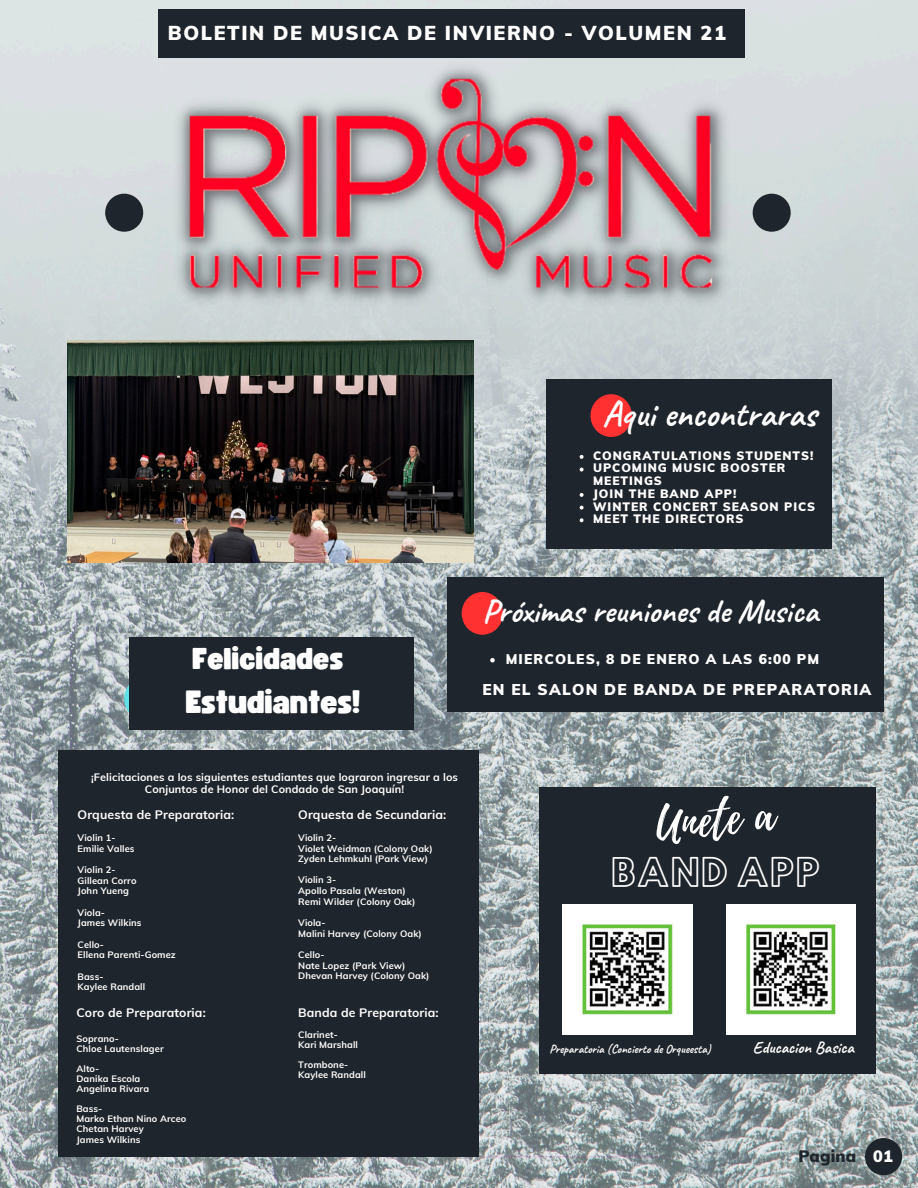
<style>
.page{position:relative;width:918px;height:1188px;background:#fff}
.page>*{position:absolute;margin:0;border:0;box-sizing:border-box;transform-origin:0 0}
.t1{font:46.95px "Playlist Script";color:#fff}
.t2{font:700 35.85px "Caveat";color:#fff}
.t3{font:34.2px "Hussar Ekologiczne 1";letter-spacing:.06em;color:#fff}
.t4{font:700 32.85px "Caveat";color:#fff}
.t5{font:31.65px "Funtastic";color:#fff}
.t6{font:30px "Funtastic";color:#fff}
.t7{font:900 19.65px "Muli";letter-spacing:.08em;color:#fff}
.t8{font:700 16.65px "Caveat";color:#fff}
.t9{font:900 16.2px "Muli";letter-spacing:.01em;color:#1f252c}
.t10{font:900 16.2px "Muli";color:#fff}
.t11{font:900 15.3px "Muli";letter-spacing:.08em;color:#fff}
.t12{font:900 13.8px "Muli";letter-spacing:.08em;color:#fff}
.t13{font:700 12.3px "Muli";letter-spacing:.01em;color:#fff}
.t14{font:700 12.15px "Caveat";color:#fff}
.t15{font:900 12px/12.8px "Muli";letter-spacing:.08em;color:#fff}
.t16{font:11.55px "Open Sans";color:#fff}
.t17{font:700 10.8px/12.1px "Muli";letter-spacing:.01em;color:#fff;text-align:center}
.t18{font:10.65px "Open Sans";color:#fff}
.t19{font:700 9.3px "Muli";letter-spacing:.01em;color:#fff}
</style>
<div class="page">
<img style="left:0;top:0;width:918px;height:1188px">
<hr style="left:92px;top:1156px;width:573px;height:1px;background:#ff1abf">
<div style="left:124px;top:676px;width:46px;height:46px;background:#5ce1e6;border-radius:50%"></div>
<div style="left:865px;top:1138px;width:37px;height:37px;background:#1f252c;border-radius:50%"></div>
<div style="left:105px;top:194px;width:38px;height:38px;background:#1f252c;border-radius:50%"></div>
<div style="left:753px;top:194px;width:38px;height:38px;background:#1f252c;border-radius:50%"></div>
<div style="left:540px;top:787px;width:336px;height:287px;background:#1f252c"></div>
<div style="left:129px;top:637px;width:284px;height:93px;background:#1f252c"></div>
<div style="left:58px;top:750px;width:421px;height:407px;background:#1f252c"></div>
<div style="left:158px;top:9px;width:587px;height:49px;background:#1f252c"></div>
<img style="left:170px;top:58px;width:563px;height:252px">
<div style="left:546px;top:379px;width:286px;height:170px;background:#1f252c"></div>
<div style="left:590px;top:394px;width:42px;height:43px;background:#ff3131;border-radius:50%"></div>
<img style="left:726px;top:905px;width:130px;height:129px">
<img style="left:563px;top:905px;width:129px;height:129px">
<div style="left:447px;top:577px;width:436px;height:135px;background:#1f252c"></div>
<div style="left:462px;top:592px;width:41px;height:43px;background:#ff3131;border-radius:50%"></div>
<img style="left:68px;top:341px;width:406px;height:222px">
<svg style="left:580px;top:455px;width:4px;height:4px"></svg>
<svg style="left:580px;top:468px;width:4px;height:3px"></svg>
<svg style="left:580px;top:493px;width:4px;height:4px"></svg>
<svg style="left:580px;top:506px;width:4px;height:4px"></svg>
<svg style="left:580px;top:518px;width:4px;height:4px"></svg>
<svg style="left:490px;top:658px;width:5px;height:4px"></svg>
<p class="t7" style="left:168px;top:20px;width:559px">BOLETIN DE MUSICA DE INVIERNO - VOLUMEN 21</p>
<h3 class="t2" style="left:603px;top:392px;width:215px">Aqui encontraras</h3>
<p class="t15" style="left:593px;top:449px;width:222px">CONGRATULATIONS STUDENTS!</p>
<h5 class="t15" style="left:593px;top:462px;width:194px">UPCOMING MUSIC BOOSTER<br>MEETINGS</h5>
<p class="t15" style="left:593px;top:487px;width:145px">JOIN THE BAND APP!</p>
<p class="t15" style="left:593px;top:500px;width:224px">WINTER CONCERT SEASON PICS</p>
<p class="t15" style="left:593px;top:512px;width:152px">MEET THE DIRECTORS</p>
<p class="t6" style="left:193px;top:645px;width:153px">Felicidades</p>
<p class="t5" style="left:186px;top:688px;width:176px">Estudiantes!</p>
<p class="t17" style="left:91px;top:771px;width:368px">¡Felicitaciones a los siguientes estudiantes que lograron ingresar a los<br>Conjuntos de Honor del Condado de San Joaquín!</p>
<p class="t13" style="left:78px;top:807px;width:158px">Orquesta de Preparatoria:</p>
<p class="t19" style="left:78px;top:832px;width:40px">Violin 1-</p>
<p class="t19" style="left:78px;top:843px;width:59px">Emilie Valles</p>
<p class="t19" style="left:78px;top:864px;width:40px">Violin 2-</p>
<p class="t19" style="left:78px;top:874px;width:60px">Gillean Corro</p>
<p class="t19" style="left:78px;top:885px;width:53px">John Yueng</p>
<p class="t19" style="left:78px;top:906px;width:29px">Viola-</p>
<p class="t19" style="left:78px;top:917px;width:66px">James Wilkins</p>
<p class="t19" style="left:78px;top:938px;width:28px">Cello-</p>
<p class="t19" style="left:78px;top:949px;width:100px">Ellena Parenti-Gomez</p>
<p class="t19" style="left:78px;top:970px;width:27px">Bass-</p>
<p class="t19" style="left:78px;top:981px;width:69px">Kaylee Randall</p>
<p class="t16" style="left:140px;top:805px;width:104px">MRS. SARAH GAIPA</p>
<p class="t13" style="left:298px;top:806px;width:150px">Orquesta de Secundaria:</p>
<p class="t19" style="left:298px;top:832px;width:40px">Violin 2-</p>
<p class="t19" style="left:298px;top:842px;width:136px">Violet Weidman (Colony Oak)</p>
<p class="t19" style="left:298px;top:853px;width:131px">Zyden Lehmkuhl (Park View)</p>
<p class="t19" style="left:298px;top:874px;width:40px">Violin 3-</p>
<p class="t19" style="left:298px;top:885px;width:109px">Apollo Pasala (Weston)</p>
<p class="t19" style="left:298px;top:895px;width:119px">Remi Wilder (Colony Oak)</p>
<h1 class="t19" style="left:298px;top:917px;width:29px">Viola-</h1>
<p class="t19" style="left:298px;top:927px;width:125px">Malini Harvey (Colony Oak)</p>
<p class="t19" style="left:298px;top:949px;width:28px">Cello-</p>
<p class="t19" style="left:298px;top:959px;width:109px">Nate Lopez (Park View)</p>
<h6 class="t19" style="left:298px;top:970px;width:133px">Dhevan Harvey (Colony Oak)</h6>
<p class="t13" style="left:76px;top:1005px;width:131px">Coro de Preparatoria:</p>
<p class="t19" style="left:76px;top:1032px;width:44px">Soprano-</p>
<p class="t19" style="left:76px;top:1042px;width:89px">Chloe Lautenslager</p>
<p class="t19" style="left:76px;top:1063px;width:24px">Alto-</p>
<p class="t19" style="left:76px;top:1073px;width:65px">Danika Escola</p>
<p class="t19" style="left:76px;top:1083px;width:74px">Angelina Rivara</p>
<p class="t19" style="left:76px;top:1103px;width:27px">Bass-</p>
<p class="t19" style="left:76px;top:1113px;width:112px">Marko Ethan Nino Arceo</p>
<p class="t19" style="left:76px;top:1123px;width:69px">Chetan Harvey</p>
<p class="t19" style="left:76px;top:1133px;width:65px">James Wilkins</p>
<p class="t18" style="left:133px;top:1010px;width:131px">sdougherty@riponusd.net</p>
<p class="t13" style="left:298px;top:1005px;width:142px">Banda de Preparatoria:</p>
<p class="t19" style="left:298px;top:1029px;width:41px">Clarinet-</p>
<p class="t19" style="left:298px;top:1039px;width:61px">Kari Marshall</p>
<p class="t19" style="left:298px;top:1059px;width:52px">Trombone-</p>
<p class="t19" style="left:298px;top:1069px;width:69px">Kaylee Randall</p>
<p class="t4" style="left:482px;top:590px;width:337px">Próximas reuniones de Musica</p>
<p class="t12" style="left:506px;top:650px;width:315px">MIERCOLES, 8 DE ENERO A LAS 6:00 PM</p>
<p class="t11" style="left:482px;top:680px;width:390px">EN EL SALON DE BANDA DE PREPARATORIA</p>
<p class="t1" style="left:653px;top:791px;width:121px;rotate:-5deg">Unete a</p>
<h3 class="t3" style="left:611px;top:859px;width:210px">BAND APP</h3>
<p class="t14" style="left:549px;top:1042px;width:163px">Preparatoria (Concierto de Orqueesta)</p>
<p class="t8" style="left:753px;top:1037px;width:103px">Educacion Basica</p>
<p class="t9" style="left:798px;top:1146px;width:59px">Pagina</p>
<h2 class="t10" style="left:873px;top:1146px;width:21px">01</h2>
</div>
